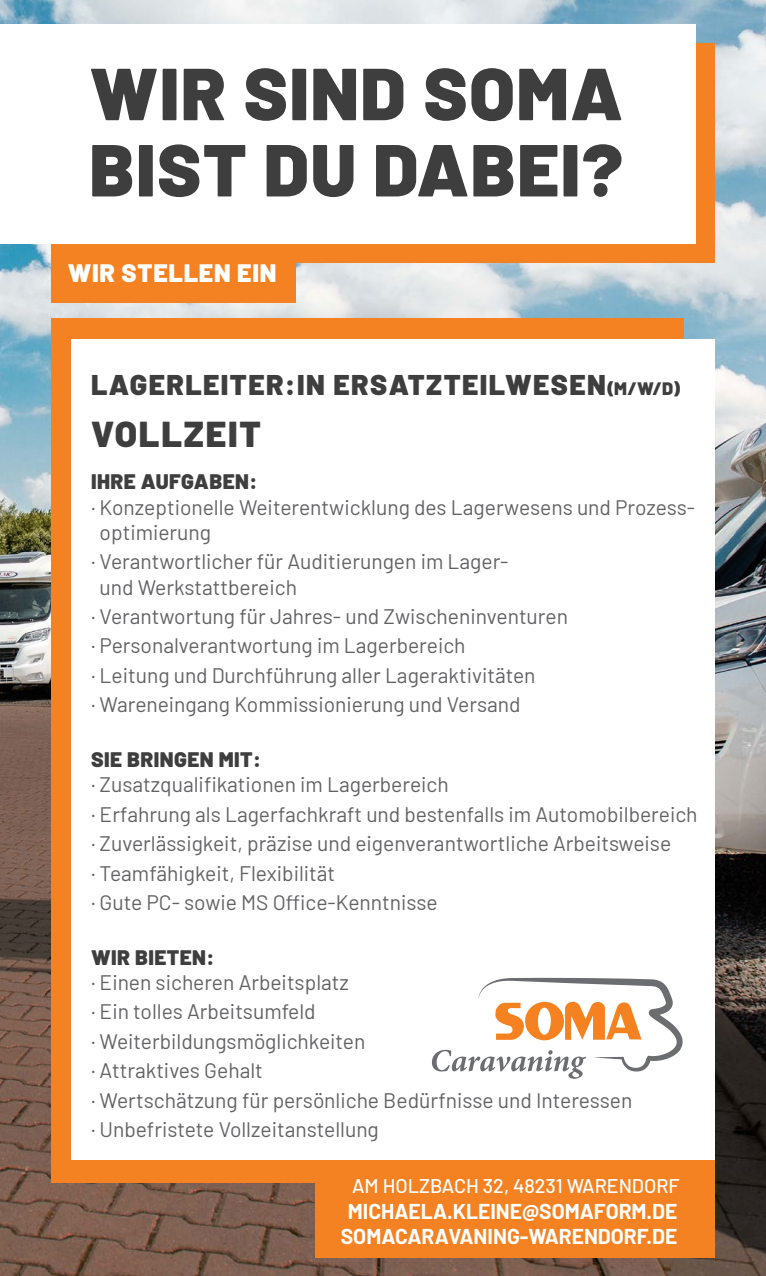
<style>
.page{position:relative;width:766px;height:1276px;background:#fff}
.page>*{position:absolute;margin:0;border:0;box-sizing:border-box;transform-origin:0 0}
.t1{font:900 73.5px/76.2px "Barlow";letter-spacing:.02em;color:#3e3e3f}
.t2{font:900 36px "Barlow";letter-spacing:.05em;color:#3e3e3f}
.t3{font:900 28.5px "Barlow";letter-spacing:.05em;color:#3e3e3f}
.t4{font:900 25.2px "Barlow";letter-spacing:.03em;color:#fff}
.t5{font:21px/29.4px "Barlow";color:#636366}
.t6{font:700 21px/25.2px "Barlow";color:#fff;text-align:center}
.t7{font:900 21px "Barlow";letter-spacing:.02em;color:#3e3e3f}
.t8{font:500 19.8px "Barlow";color:#fff}
.s1{font-size:18px}
</style>
<div class="page">
<img style="left:0;top:0;width:765px;height:1276px">
<div style="left:51px;top:318px;width:633px;height:864px;background:#f58222"></div>
<div style="left:71px;top:43px;width:643px;height:220px;background:#f58222"></div>
<div style="left:51px;top:234px;width:244px;height:69px;background:#f58222"></div>
<div style="left:71px;top:340px;width:643px;height:820px;background:#fff"></div>
<div style="left:0;top:24px;width:695px;height:219px;background:#fff"></div>
<svg style="left:432px;top:978px;width:250px;height:100px"></svg>
<div style="left:315px;top:1160px;width:399px;height:97px;background:#f58222"></div>
<h1 class="t1" style="left:89px;top:50px;width:535px">WIR SIND SOMA<br>BIST DU DABEI?</h1>
<p class="t4" style="left:68px;top:254px;width:210px">WIR STELLEN EIN</p>
<h3 class="t3" style="left:91px;top:363px;width:590px">LAGERLEITER:IN ERSATZTEILWESEN<span class="s1">(M/W/D)</span></h3>
<h2 class="t2" style="left:91px;top:407px;width:171px">VOLLZEIT</h2>
<p class="t7" style="left:91px;top:466px;width:168px">IHRE AUFGABEN:</p>
<p class="t5" style="left:100px;top:493px;width:597px;line-height:25.2px;text-indent:-9px">· Konzeptionelle Weiterentwicklung des Lagerwesens und Prozess&shy;optimierung</p>
<p class="t5" style="left:100px;top:547px;width:410px;line-height:25.2px;text-indent:-9px">· Verantwortlicher für Auditierungen im Lager&shy;und Werkstattbereich</p>
<p class="t5" style="left:91px;top:600px;width:478px">· Verantwortung für Jahres- und Zwischeninventuren · Personalverantwortung im Lagerbereich<br>· Leitung und Durchführung aller Lageraktivitäten<br>· Wareneingang Kommissionierung und Versand</p>
<p class="t7" style="left:91px;top:743px;width:171px">SIE BRINGEN MIT:</p>
<p class="t5" style="left:91px;top:768px;width:607px">· Zusatzqualifikationen im Lagerbereich<br>· Erfahrung als Lagerfachkraft und bestenfalls im Automobilbereich · Zuverlässigkeit, präzise und eigenverantwortliche Arbeitsweise<br>· Teamfähigkeit, Flexibilität<br>· Gute PC- sowie MS Office-Kenntnisse</p>
<p class="t7" style="left:91px;top:941px;width:125px">WIR BIETEN:</p>
<p class="t5" style="left:91px;top:966px;width:542px">· Einen sicheren Arbeitsplatz<br>· Ein tolles Arbeitsumfeld<br>· Weiterbildungsmöglichkeiten<br>· Attraktives Gehalt<br>· Wertschätzung für persönliche Bedürfnisse und Interessen · Unbefristete Vollzeitanstellung</p>
<p class="t8" style="left:352px;top:1171px;width:329px">AM HOLZBACH 32, 48231 WARENDORF</p>
<p class="t6" style="left:340px;top:1197px;width:338px">MICHAELA.KLEINE@SOMAFORM.DE<br>SOMACARAVANING-WARENDORF.DE</p>
</div>
